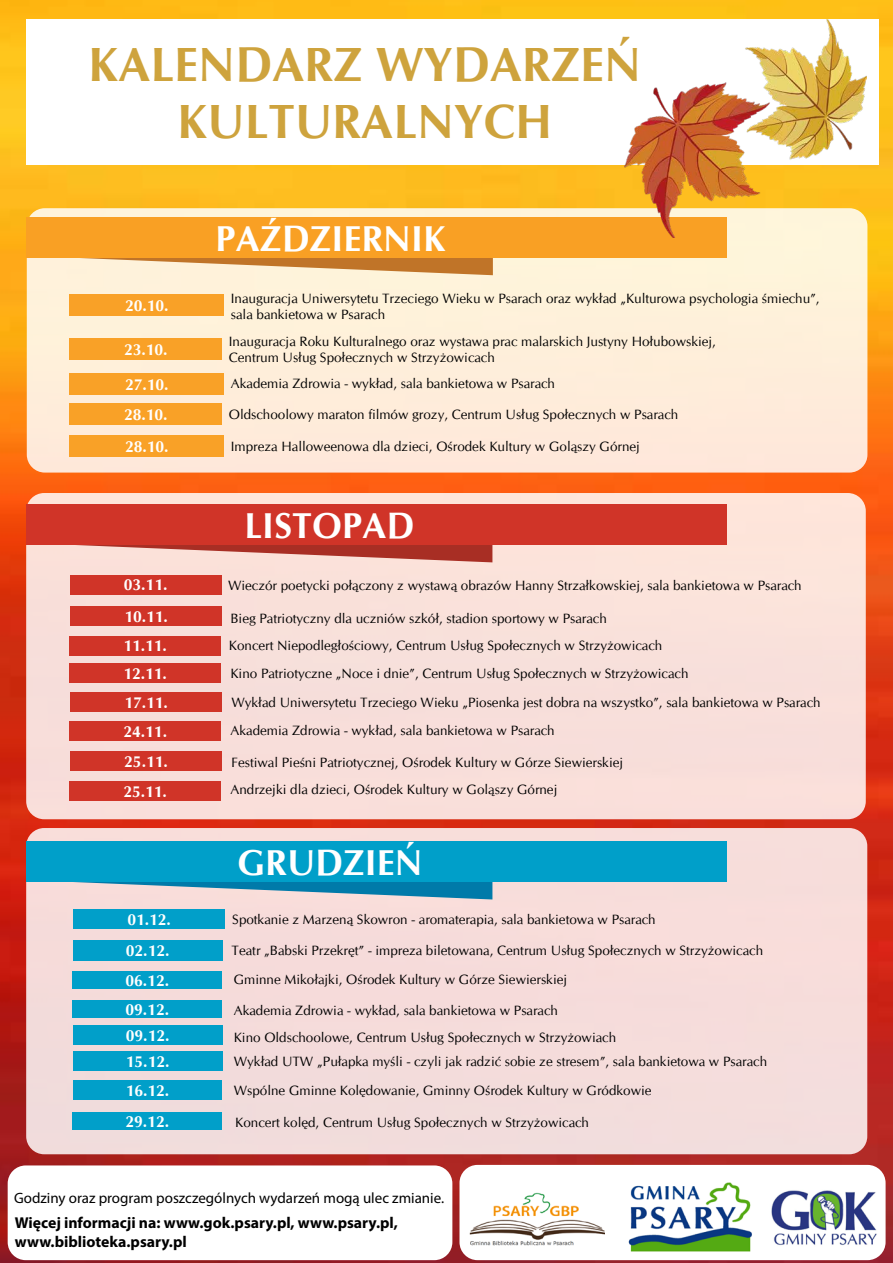
<style>
.page{position:relative;width:893px;height:1263px;background:#fff}
.page>*{position:absolute;margin:0;border:0;box-sizing:border-box;transform-origin:0 0}
.t1{font:700 48px/57.6px "CG Omega";color:#cea33d;text-align:center}
.t2{font:700 36px "CG Omega";color:#fff}
.t3{font:700 15.75px "CG Omega";color:#fff}
.t4{font:700 15.75px/18.9px "Myriad Pro";color:#000}
.t5{font:15px "Myriad Pro";color:#000}
.t6{font:13.5px/16.2px "CG Omega";color:#000}
</style>
<div class="page">
<img style="left:0;top:0;width:893px;height:1263px">
<div style="left:26px;top:19px;width:852px;height:145px;background:#fff"></div>
<div style="left:26px;top:828px;width:841px;height:326px;background:#f5dcdb;border-radius:18px"></div>
<div style="left:26px;top:493px;width:840px;height:326px;background:#f9dfda;border-radius:18px"></div>
<div style="left:27px;top:208px;width:840px;height:265px;background:#feeeda;border-radius:18px"></div>
<svg style="left:26px;top:257px;width:467px;height:18px"></svg>
<div style="left:26px;top:217px;width:701px;height:40px;background:#f9a024"></div>
<svg style="left:26px;top:544px;width:466px;height:18px"></svg>
<div style="left:26px;top:504px;width:700px;height:40px;background:#d03428"></div>
<svg style="left:26px;top:881px;width:466px;height:18px"></svg>
<div style="left:26px;top:841px;width:700px;height:40px;background:#009fc9"></div>
<div style="left:70px;top:294px;width:154px;height:22px;background:#f9a127"></div>
<div style="left:70px;top:339px;width:152px;height:21px;background:#f9a127"></div>
<div style="left:70px;top:606px;width:152px;height:20px;background:#d03428"></div>
<div style="left:70px;top:575px;width:152px;height:19px;background:#d03428"></div>
<div style="left:69px;top:636px;width:152px;height:19px;background:#d03428"></div>
<div style="left:69px;top:663px;width:152px;height:20px;background:#d03428"></div>
<div style="left:69px;top:722px;width:152px;height:19px;background:#d03428"></div>
<div style="left:73px;top:1112px;width:149px;height:18px;background:#019fc9"></div>
<div style="left:73px;top:1080px;width:149px;height:20px;background:#019fc9"></div>
<div style="left:73px;top:971px;width:149px;height:18px;background:#019fc9"></div>
<div style="left:73px;top:940px;width:150px;height:21px;background:#019fc9"></div>
<div style="left:73px;top:1051px;width:150px;height:20px;background:#019fc9"></div>
<div style="left:73px;top:909px;width:152px;height:20px;background:#019fc9"></div>
<div style="left:73px;top:1000px;width:149px;height:18px;background:#019fc9"></div>
<div style="left:73px;top:1025px;width:150px;height:19px;background:#019fc9"></div>
<div style="left:459px;top:1165px;width:427px;height:95px;background:#fff;border-radius:18px"></div>
<img style="left:771px;top:1190px;width:106px;height:56px">
<img style="left:628px;top:1182px;width:124px;height:70px">
<img style="left:469px;top:1192px;width:136px;height:54px">
<div style="left:70px;top:692px;width:152px;height:20px;background:#d03428"></div>
<div style="left:70px;top:373px;width:154px;height:21px;background:#f9a127"></div>
<div style="left:70px;top:404px;width:152px;height:21px;background:#f9a127"></div>
<div style="left:70px;top:435px;width:154px;height:22px;background:#f9a127"></div>
<div style="left:69px;top:781px;width:152px;height:19px;background:#d03428"></div>
<div style="left:70px;top:752px;width:152px;height:19px;background:#d03428"></div>
<div style="left:8px;top:1165px;width:444px;height:95px;background:#fff;border-radius:18px"></div>
<img style="left:624px;top:19px;width:242px;height:218px">
<p class="t1" style="left:88px;top:35px;width:555px">KALENDARZ WYDARZEŃ<br>KULTURALNYCH</p>
<p class="t2" style="left:215px;top:216px;width:232px">PAŹDZIERNIK</p>
<p class="t3" style="left:125px;top:295px;width:45px">20.10.</p>
<p class="t6" style="left:231px;top:291px;width:590px">Inauguracja Uniwersytetu Trzeciego Wieku w Psarach oraz wykład „Kulturowa psychologia śmiechu”, sala bankietowa w Psarach</p>
<p class="t3" style="left:124px;top:340px;width:45px">23.10.</p>
<p class="t6" style="left:229px;top:334px;width:489px">Inauguracja Roku Kulturalnego oraz wystawa prac malarskich Justyny Hołubowskiej,<br>Centrum Usług Społecznych w Strzyżowicach</p>
<p class="t3" style="left:125px;top:374px;width:45px">27.10.</p>
<p class="t6" style="left:231px;top:375px;width:326px">Akademia Zdrowia - wykład, sala bankietowa w Psarach</p>
<p class="t3" style="left:124px;top:405px;width:45px">28.10.</p>
<p class="t6" style="left:229px;top:406px;width:451px">Oldschoolowy maraton filmów grozy, Centrum Usług Społecznych w Psarach</p>
<p class="t3" style="left:125px;top:436px;width:45px">28.10.</p>
<p class="t6" style="left:231px;top:438px;width:411px">Impreza Halloweenowa dla dzieci, Ośrodek Kultury w Goląszy Górnej</p>
<p class="t2" style="left:244px;top:503px;width:171px">LISTOPAD</p>
<p class="t3" style="left:124px;top:575px;width:45px">03.11.</p>
<p class="t6" style="left:228px;top:577px;width:575px">Wieczór poetycki połączony z wystawą obrazów Hanny Strzałkowskiej, sala bankietowa w Psarach</p>
<p class="t3" style="left:124px;top:606px;width:45px">10.11.</p>
<p class="t6" style="left:230px;top:611px;width:378px">Bieg Patriotyczny dla uczniów szkół, stadion sportowy w Psarach</p>
<p class="t3" style="left:123px;top:636px;width:45px">11.11.</p>
<p class="t6" style="left:229px;top:638px;width:435px">Koncert Niepodległościowy, Centrum Usług Społecznych w Strzyżowicach</p>
<p class="t3" style="left:123px;top:663px;width:45px">12.11.</p>
<p class="t6" style="left:230px;top:666px;width:460px">Kino Patriotyczne „Noce i dnie”, Centrum Usług Społecznych w Strzyżowicach</p>
<p class="t3" style="left:124px;top:692px;width:45px">17.11.</p>
<p class="t6" style="left:231px;top:695px;width:591px">Wykład Uniwersytetu Trzeciego Wieku „Piosenka jest dobra na wszystko”, sala bankietowa w Psarach</p>
<p class="t3" style="left:124px;top:722px;width:45px">24.11.</p>
<p class="t6" style="left:231px;top:722px;width:326px">Akademia Zdrowia - wykład, sala bankietowa w Psarach</p>
<p class="t3" style="left:124px;top:752px;width:45px">25.11.</p>
<p class="t6" style="left:231px;top:754px;width:393px">Festiwal Pieśni Patriotycznej, Ośrodek Kultury w Górze Siewierskiej</p>
<p class="t3" style="left:123px;top:781px;width:45px">25.11.</p>
<p class="t6" style="left:230px;top:782px;width:328px">Andrzejki dla dzieci, Ośrodek Kultury w Goląszy Górnej</p>
<p class="t2" style="left:237px;top:840px;width:187px">GRUDZIEŃ</p>
<p class="t3" style="left:127px;top:910px;width:45px">01.12.</p>
<p class="t6" style="left:232px;top:912px;width:425px">Spotkanie z Marzeną Skowron - aromaterapia, sala bankietowa w Psarach</p>
<p class="t3" style="left:126px;top:941px;width:45px">02.12.</p>
<p class="t6" style="left:232px;top:943px;width:533px">Teatr „Babski Przekręt” - impreza biletowana, Centrum Usług Społecznych w Strzyżowicach</p>
<p class="t3" style="left:126px;top:971px;width:45px">06.12.</p>
<p class="t3" style="left:126px;top:999px;width:45px">09.12.</p>
<p class="t6" style="left:234px;top:971px;width:335px">Gminne Mikołajki, Ośrodek Kultury w Górze Siewierskiej</p>
<p class="t6" style="left:234px;top:1002px;width:326px">Akademia Zdrowia - wykład, sala bankietowa w Psarach</p>
<p class="t3" style="left:126px;top:1025px;width:45px">09.12.</p>
<p class="t6" style="left:234px;top:1029px;width:384px">Kino Oldschoolowe, Centrum Usług Społecznych w Strzyżowiach</p>
<p class="t3" style="left:126px;top:1051px;width:45px">15.12.</p>
<p class="t6" style="left:234px;top:1053px;width:535px">Wykład UTW „Pułapka myśli - czyli jak radzić sobie ze stresem”, sala bankietowa w Psarach</p>
<p class="t3" style="left:126px;top:1080px;width:45px">16.12.</p>
<p class="t6" style="left:234px;top:1082px;width:419px">Wspólne Gminne Kolędowanie, Gminny Ośrodek Kultury w Gródkowie</p>
<p class="t6" style="left:235px;top:1114px;width:355px">Koncert kolęd, Centrum Usług Społecznych w Strzyżowicach</p>
<p class="t3" style="left:126px;top:1111px;width:45px">29.12.</p>
<p class="t5" style="left:14px;top:1188px;width:432px">Godziny oraz program poszczególnych wydarzeń mogą ulec zmianie.</p>
<p class="t4" style="left:15px;top:1213px;width:384px">Więcej informacji na: www.gok.psary.pl, www.psary.pl, www.biblioteka.psary.pl</p>
</div>
